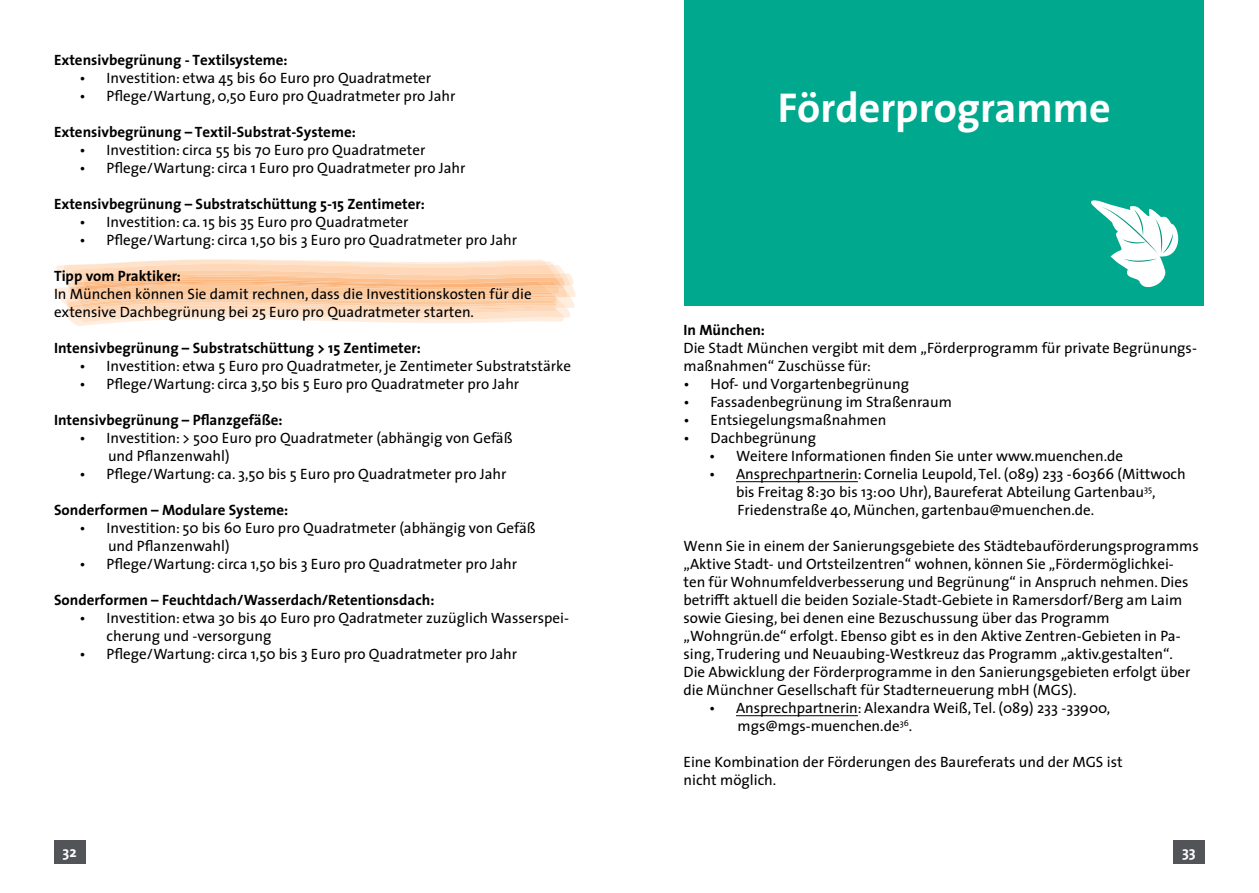
<style>
.page{position:relative;width:1259px;height:893px;background:#fff}
.page>*{position:absolute;margin:0;border:0;box-sizing:border-box;transform-origin:0 0}
.t1{font:700 42px "The Sans";color:#fff}
.t2{font:15px/18px "The Sans";color:#000}
.t3{font:700 15px "The Sans";color:#000}
.t4{font:700 15px "The Sans";color:#fff}
</style>
<div class="page">
<div style="left:1173px;top:840px;width:31px;height:24px;background:#525457"></div>
<div style="left:684px;top:0;width:520px;height:306px;background:#00a88e"></div>
<svg style="left:1091px;top:200px;width:87px;height:88px"></svg>
<div style="left:54px;top:840px;width:31px;height:24px;background:#525457"></div>
<svg style="left:54px;top:259px;width:521px;height:67px;background:#fddabc"></svg>
<hr style="left:736px;top:481px;width:122px;height:1px;background:#000">
<hr style="left:736px;top:715px;width:122px;height:1px;background:#000">
<p class="t3" style="left:54px;top:48px;width:235px">Extensivbegrünung - Textilsysteme:</p>
<p class="t2" style="left:80px;top:69px;width:353px">• Investition: etwa 45 bis 60 Euro pro Quadratmeter</p>
<p class="t2" style="left:80px;top:87px;width:377px">• Pflege/Wartung, 0,50 Euro pro Quadratmeter pro Jahr</p>
<p class="t3" style="left:54px;top:120px;width:303px">Extensivbegrünung – Textil-Substrat-Systeme:</p>
<p class="t2" style="left:80px;top:141px;width:347px">• Investition: circa 55 bis 70 Euro pro Quadratmeter</p>
<p class="t2" style="left:80px;top:159px;width:387px">• Pflege/Wartung: circa 1 Euro pro Quadratmeter pro Jahr</p>
<p class="t3" style="left:54px;top:192px;width:372px">Extensivbegrünung – Substratschüttung 5-15 Zentimeter:</p>
<p class="t2" style="left:80px;top:213px;width:330px">• Investition: ca. 15 bis 35 Euro pro Quadratmeter</p>
<p class="t2" style="left:80px;top:231px;width:439px">• Pflege/Wartung: circa 1,50 bis 3 Euro pro Quadratmeter pro Jahr</p>
<p class="t3" style="left:54px;top:264px;width:129px">Tipp vom Praktiker:</p>
<p class="t2" style="left:54px;top:285px;width:479px">In München können Sie damit rechnen, dass die Investitionskosten für die extensive Dachbegrünung bei 25 Euro pro Quadratmeter starten.</p>
<p class="t3" style="left:54px;top:336px;width:368px">Intensivbegrünung – Substratschüttung &gt; 15 Zentimeter:</p>
<p class="t2" style="left:80px;top:357px;width:493px">• Investition: etwa 5 Euro pro Quadratmeter, je Zentimeter Substratstärke</p>
<p class="t2" style="left:80px;top:375px;width:441px">• Pflege/Wartung: circa 3,50 bis 5 Euro pro Quadratmeter pro Jahr</p>
<p class="t3" style="left:54px;top:408px;width:230px">Intensivbegrünung – Pflanzgefäße:</p>
<p class="t2" style="left:108px;top:429px;width:406px;text-indent:-28px">• Investition: &gt; 500 Euro pro Quadratmeter (abhängig von Gefäß und Pflanzenwahl)</p>
<p class="t2" style="left:80px;top:465px;width:428px">• Pflege/Wartung: ca. 3,50 bis 5 Euro pro Quadratmeter pro Jahr</p>
<p class="t3" style="left:54px;top:498px;width:236px">Sonderformen – Modulare Systeme:</p>
<p class="t2" style="left:108px;top:519px;width:429px;text-indent:-28px">• Investition: 50 bis 60 Euro pro Quadratmeter (abhängig von Gefäß und Pflanzenwahl)</p>
<p class="t2" style="left:80px;top:555px;width:439px">• Pflege/Wartung: circa 1,50 bis 3 Euro pro Quadratmeter pro Jahr</p>
<p class="t3" style="left:54px;top:588px;width:382px">Sonderformen – Feuchtdach/Wasserdach/Retentionsdach:</p>
<p class="t2" style="left:106px;top:609px;width:464px;text-indent:-27px">• Investition: etwa 30 bis 40 Euro pro Qadratmeter zuzüglich Wasserspei&shy;cherung und -versorgung</p>
<p class="t2" style="left:80px;top:645px;width:439px">• Pflege/Wartung: circa 1,50 bis 3 Euro pro Quadratmeter pro Jahr</p>
<h1 class="t1" style="left:777px;top:72px;width:335px">Förderprogramme</h1>
<p class="t3" style="left:683px;top:318px;width:83px">In München:</p>
<p class="t2" style="left:683px;top:339px;width:515px">Die Stadt München vergibt mit dem „Förderprogramm für private Begrünungs&shy;maßnahmen“ Zuschüsse für:</p>
<p class="t2" style="left:683px;top:375px;width:227px">• Hof- und Vorgartenbegrünung</p>
<p class="t2" style="left:683px;top:393px;width:270px">• Fassadenbegrünung im Straßenraum</p>
<p class="t2" style="left:683px;top:411px;width:204px">• Entsiegelungsmaßnahmen</p>
<p class="t2" style="left:683px;top:429px;width:134px">• Dachbegrünung</p>
<p class="t2" style="left:709px;top:447px;width:416px">• Weitere Informationen finden Sie unter www.muenchen.de</p>
<p class="t2" style="left:736px;top:465px;width:451px;text-indent:-27px">• Ansprechpartnerin: Cornelia Leupold, Tel. (089) 233 -60366 (Mittwoch bis Freitag 8:30 bis 13:00 Uhr), Baureferat Abteilung Gartenbau<sup>35</sup>,<br>Friedenstraße 40, München, gartenbau@muenchen.de.</p>
<p class="t2" style="left:683px;top:537px;width:517px">Wenn Sie in einem der Sanierungsgebiete des Städtebauförderungsprogramms „Aktive Stadt- und Ortsteilzentren“ wohnen, können Sie „Fördermöglichkei&shy;ten für Wohnumfeldverbesserung und Begrünung“ in Anspruch nehmen. Dies betrifft aktuell die beiden Soziale-Stadt-Gebiete in Ramersdorf/Berg am Laim sowie Giesing, bei denen eine Bezuschussung über das Programm „Wohngrün.de“ erfolgt. Ebenso gibt es in den Aktive Zentren-Gebieten in Pa&shy;sing, Trudering und Neuaubing-Westkreuz das Programm „aktiv.gestalten“.<br>Die Abwicklung der Förderprogramme in den Sanierungsgebieten erfolgt über die Münchner Gesellschaft für Stadterneuerung mbH (MGS).</p>
<p class="t2" style="left:737px;top:699px;width:374px;text-indent:-28px">• Ansprechpartnerin: Alexandra Weiß, Tel. (089) 233 -33900, mgs@mgs-muenchen.de<sup>36</sup>.</p>
<p class="t2" style="left:683px;top:753px;width:440px">Eine Kombination der Förderungen des Baureferats und der MGS ist nicht möglich.</p>
<p class="t4" style="left:63px;top:839px;width:16px">32</p>
<p class="t4" style="left:1182px;top:839px;width:15px">33</p>
</div>
